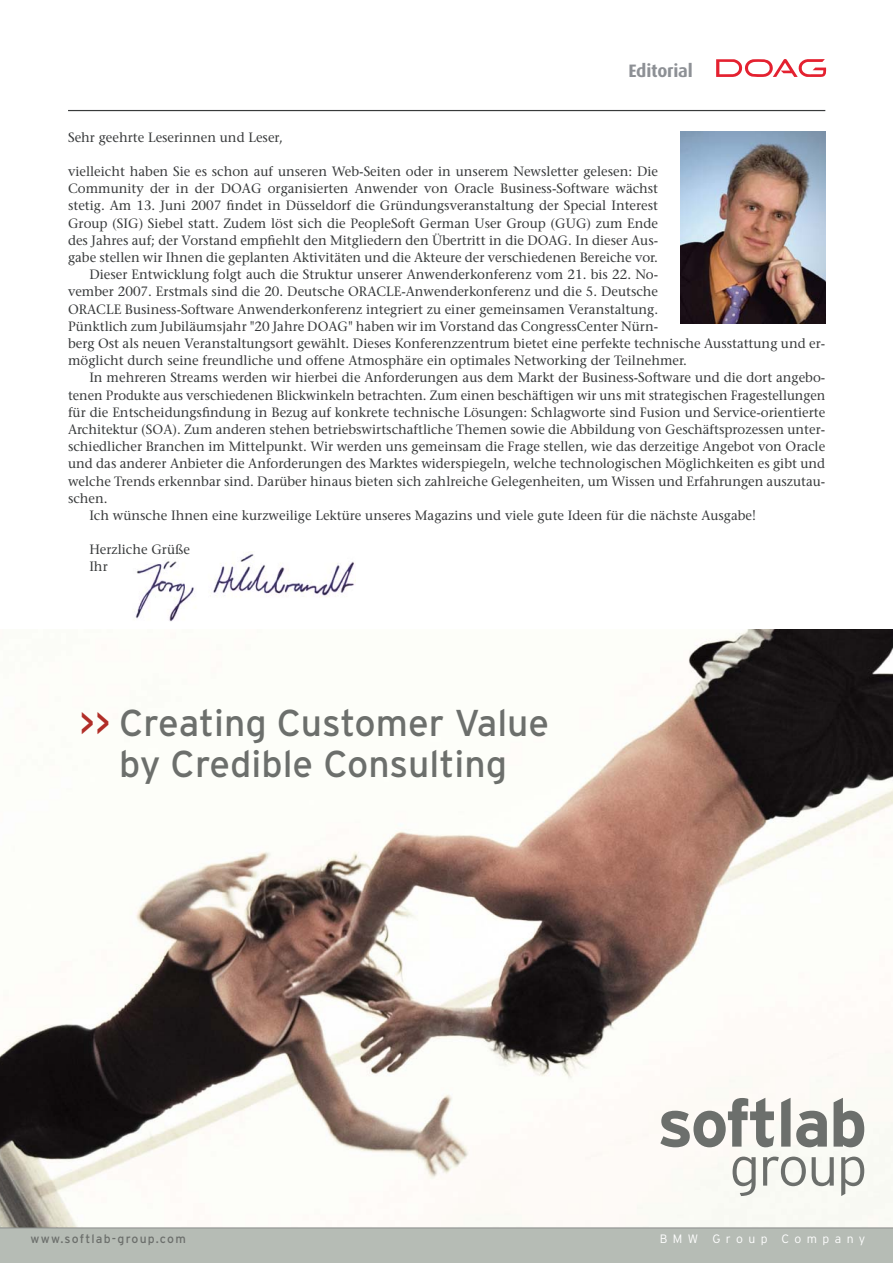
<style>
.page{position:relative;width:893px;height:1263px;background:#fff}
.page>*{position:absolute;margin:0;border:0;box-sizing:border-box;transform-origin:0 0}
.t1{font:37.35px/40.5px "Interstate";color:#6c6f6c;text-align:center}
.t2{font:700 18px "Dax";letter-spacing:-.01em;color:#8d9095}
.t3{font:13.5px/17.2px "Stone Serif";color:#383a3b}
.t4{font:13.5px "Stone Serif";color:#383a3b;scale:.96 1}
.t5{font:12.15px "Interstate";letter-spacing:.1em;color:#6c6f6c}
.t6{font:300 12.15px "Interstate";letter-spacing:.45em;color:#fff}
.s1{color:#b12e28}
</style>
<div class="page">
<img style="left:135px;top:551px;width:220px;height:70px">
<hr style="left:68px;top:110px;width:757px;height:1px;background:#383a3b">
<svg style="left:716px;top:59px;width:110px;height:18px"></svg>
<img style="left:0;top:629px;width:892px;height:598px">
<svg style="left:660px;top:1098px;width:114px;height:49px"></svg>
<svg style="left:781px;top:1098px;width:9px;height:49px"></svg>
<svg style="left:796px;top:1111px;width:30px;height:36px"></svg>
<svg style="left:833px;top:1098px;width:31px;height:49px"></svg>
<svg style="left:732px;top:1157px;width:23px;height:39px"></svg>
<svg style="left:763px;top:1157px;width:42px;height:29px"></svg>
<svg style="left:811px;top:1157px;width:22px;height:29px"></svg>
<svg style="left:841px;top:1157px;width:23px;height:39px"></svg>
<div style="left:0;top:1228px;width:892px;height:35px;background:#b6bcb5"></div>
<hr style="left:0;top:1227px;width:892px;height:1px;background:#898b8a">
<img style="left:680px;top:132px;width:145px;height:191px">
<h2 class="t2" style="left:628px;top:63px;width:66px">Editorial</h2>
<p class="t3" style="left:68px;top:130px;width:216px">Sehr geehrte Leserinnen und Leser,</p>
<p class="t3" style="left:68px;top:164px;width:591px">vielleicht haben Sie es schon auf unseren Web-Seiten oder in unserem Newsletter gelesen: Die</p>
<p class="t3" style="left:68px;top:181px;width:591px">Community der in der DOAG organisierten Anwender von Oracle Business-Software wächst</p>
<p class="t3" style="left:68px;top:199px;width:591px">stetig. Am 13. Juni 2007 findet in Düsseldorf die Gründungsveranstaltung der Special Interest</p>
<p class="t3" style="left:68px;top:216px;width:591px">Group (SIG) Siebel statt. Zudem löst sich die PeopleSoft German User Group (GUG) zum Ende</p>
<p class="t3" style="left:68px;top:233px;width:591px">des Jahres auf; der Vorstand empfiehlt den Mitgliedern den Übertritt in die DOAG. In dieser Aus-</p>
<p class="t3" style="left:68px;top:250px;width:591px">gabe stellen wir Ihnen die geplanten Aktivitäten und die Akteure der verschiedenen Bereiche vor.</p>
<p class="t3" style="left:89px;top:267px;width:570px">Dieser Entwicklung folgt auch die Struktur unserer Anwenderkonferenz vom 21. bis 22. No-</p>
<p class="t3" style="left:68px;top:285px;width:591px">vember 2007. Erstmals sind die 20. Deutsche ORACLE-Anwenderkonferenz und die 5. Deutsche</p>
<p class="t3" style="left:68px;top:302px;width:591px">ORACLE Business-Software Anwenderkonferenz integriert zu einer gemeinsamen Veranstaltung.</p>
<p class="t3" style="left:68px;top:319px;width:591px">Pünktlich zum Jubiläumsjahr "20 Jahre DOAG" haben wir im Vorstand das CongressCenter Nürn-</p>
<p class="t3" style="left:68px;top:336px;width:758px">berg Ost als neuen Veranstaltungsort gewählt. Dieses Konferenzzentrum bietet eine perfekte technische Ausstattung und er-</p>
<p class="t3" style="left:68px;top:353px;width:620px">möglicht durch seine freundliche und offene Atmosphäre ein optimales Networking der Teilnehmer.</p>
<p class="t3" style="left:89px;top:370px;width:737px">In mehreren Streams werden wir hierbei die Anforderungen aus dem Markt der Business-Software und die dort angebo-</p>
<p class="t4" style="left:68px;top:390px;width:790px">tenen Produkte aus verschiedenen Blickwinkeln betrachten. Zum einen beschäftigen wir uns mit strategischen Fragestellungen</p>
<p class="t3" style="left:68px;top:405px;width:758px">für die Entscheidungsfindung in Bezug auf konkrete technische Lösungen: Schlagworte sind Fusion und Service-orientierte</p>
<p class="t3" style="left:68px;top:422px;width:758px">Architektur (SOA). Zum anderen stehen betriebswirtschaftliche Themen sowie die Abbildung von Geschäftsprozessen unter-</p>
<p class="t3" style="left:68px;top:439px;width:758px">schiedlicher Branchen im Mittelpunkt. Wir werden uns gemeinsam die Frage stellen, wie das derzeitige Angebot von Oracle</p>
<p class="t3" style="left:68px;top:456px;width:758px">und das anderer Anbieter die Anforderungen des Marktes widerspiegeln, welche technologischen Möglichkeiten es gibt und</p>
<p class="t3" style="left:68px;top:474px;width:758px">welche Trends erkennbar sind. Darüber hinaus bieten sich zahlreiche Gelegenheiten, um Wissen und Erfahrungen auszutau-</p>
<p class="t3" style="left:68px;top:491px;width:41px">schen.</p>
<p class="t3" style="left:89px;top:508px;width:668px">Ich wünsche Ihnen eine kurzweilige Lektüre unseres Magazins und viele gute Ideen für die nächste Ausgabe!</p>
<p class="t3" style="left:89px;top:542px;width:102px">Herzliche Grüße<br>Ihr</p>
<h1 class="t1" style="left:80px;top:706px;width:471px"><span class="s1">&gt;&gt;</span> Creating Customer Value by Credible Consulting</h1>
<p class="t5" style="left:31px;top:1235px;width:157px">www.softlab-group.com</p>
<p class="t6" style="left:659px;top:1232px;width:207px">BMW Group Company</p>
</div>
